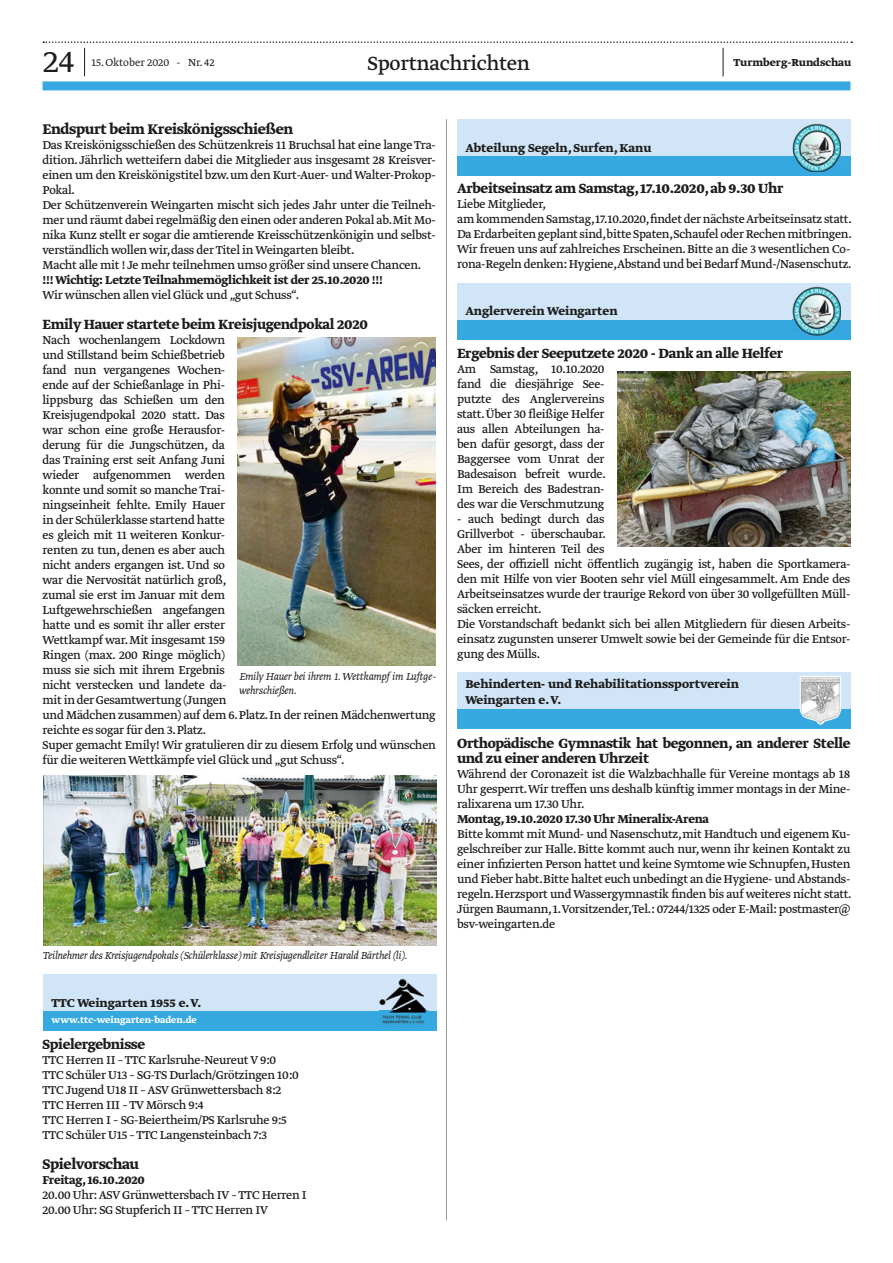
<style>
.page{position:relative;width:893px;height:1263px;background:#fff}
.page>*{position:absolute;margin:0;border:0;box-sizing:border-box;transform-origin:0 0}
.t1{font:300 36px "Greta Text Std";color:#1d1d1b}
.t2{font:22.5px "Greta Text Std";letter-spacing:-.015em;color:#1d1d1b}
.t3{font:700 16.5px "Greta Text Std";letter-spacing:-.02em;color:#1d1d1b}
.t4{font:700 15.75px/15px "Greta Text Std";letter-spacing:-.02em;color:#1d1d1b}
.t5{font:13.5px/15px "Greta Text Std";letter-spacing:-.02em;color:#1d1d1b}
.t6{font:700 13.5px/16.2px "Greta Text Std";color:#1d1d1b}
.t7{font:700 13.5px "Greta Text Std";letter-spacing:-.02em;color:#1d1d1b}
.t8{font:italic 300 12px/13.5px "Greta Text Std";letter-spacing:-.02em;color:#1d1d1b}
.t9{font:300 12px "Greta Text Std";color:#1d1d1b}
.t10{font:700 12px "Greta Text Std";color:#1d1d1b}
.t11{font:700 10.5px "Greta Text Std";color:#fff}
</style>
<div class="page">
<div style="left:43px;top:81px;width:807px;height:9px;background:#36a9e1"></div>
<svg style="left:43px;top:41px;width:809px;height:35px"></svg>
<hr style="left:446px;top:119px;width:1px;height:1101px;background:#9d9d9c">
<img style="left:238px;top:338px;width:198px;height:327px">
<img style="left:43px;top:775px;width:394px;height:170px">
<div style="left:43px;top:974px;width:394px;height:57px;background:#d1e5f8"></div>
<div style="left:43px;top:1011px;width:394px;height:20px;background:#36a9e1"></div>
<img style="left:380px;top:978px;width:47px;height:49px">
<div style="left:457px;top:119px;width:393px;height:57px;background:#d1e5f8"></div>
<div style="left:457px;top:156px;width:393px;height:20px;background:#36a9e1"></div>
<img style="left:792px;top:123px;width:49px;height:49px">
<div style="left:457px;top:283px;width:393px;height:57px;background:#d1e5f8"></div>
<div style="left:457px;top:320px;width:393px;height:20px;background:#36a9e1"></div>
<img style="left:792px;top:287px;width:49px;height:48px">
<img style="left:617px;top:371px;width:234px;height:175px">
<div style="left:457px;top:672px;width:393px;height:57px;background:#d1e5f8"></div>
<div style="left:457px;top:709px;width:393px;height:20px;background:#36a9e1"></div>
<svg style="left:800px;top:676px;width:41px;height:49px"></svg>
<h1 class="t1" style="left:43px;top:41px;width:33px">24</h1>
<p class="t9" style="left:91px;top:55px;width:125px">15. Oktober 2020 - Nr. 42</p>
<h2 class="t2" style="left:368px;top:50px;width:164px">Sportnachrichten</h2>
<p class="t10" style="left:733px;top:56px;width:119px">Turmberg-Rundschau</p>
<p class="t3" style="left:43px;top:119px;width:252px">Endspurt beim Kreiskönigsschießen</p>
<p class="t5" style="left:43px;top:138px;width:395px">Das Kreiskönigsschießen des Schützenkreis 11 Bruchsal hat eine lange Tra&shy;dition. Jährlich wetteifern dabei die Mitglieder aus insgesamt 28 Kreisver&shy;einen um den Kreiskönigstitel bzw. um den Kurt-Auer- und Walter-Prokop-Pokal.<br>Der Schützenverein Weingarten mischt sich jedes Jahr unter die Teilneh&shy;mer und räumt dabei regelmäßig den einen oder anderen Pokal ab.Mit Mo&shy;nika Kunz stellt er sogar die amtierende Kreisschützenkönigin und selbst&shy;verständlich wollen wir, dass der Titel in Weingarten bleibt.<br>Macht alle mit ! Je mehr teilnehmen umso größer sind unsere Chancen.</p>
<p class="t7" style="left:43px;top:272px;width:342px">!!! Wichtig: Letzte Teilnahmemöglichkeit ist der 25.10.2020 !!!</p>
<p class="t5" style="left:43px;top:288px;width:258px">Wir wünschen allen viel Glück und „gut Schuss“.</p>
<p class="t4" style="left:43px;top:317px;width:327px">Emily Hauer startete beim Kreisjugendpokal 2020</p>
<p class="t5" style="left:43px;top:333px;width:395px">Nach wochenlangem Lockdown<br>und Stillstand beim Schießbetrieb<br>fand nun vergangenes Wochen-<br>ende auf der Schießanlage in Phi-<br>lippsburg das Schießen um den<br>Kreisjugendpokal 2020 statt. Das<br>war schon eine große Herausfor-<br>derung für die Jungschützen, da<br>das Training erst seit Anfang Juni<br>wieder aufgenommen werden<br>konnte und somit so manche Trai-<br>ningseinheit fehlte. Emily Hauer<br>in der Schülerklasse startend hatte<br>es gleich mit 11 weiteren Konkur-<br>renten zu tun, denen es aber auch<br>nicht anders ergangen ist. Und so<br>war die Nervosität natürlich groß,<br>zumal sie erst im Januar mit dem<br>Luftgewehrschießen angefangen<br>hatte und es somit ihr aller erster<br>Wettkampf war. Mit insgesamt 159<br>Ringen (max. 200 Ringe möglich)<br>muss sie sich mit ihrem Ergebnis<br>nicht verstecken und landete da-<br>mit in der Gesamtwertung (Jungen<br>und Mädchen zusammen) auf dem 6. Platz. In der reinen Mädchenwertung reichte es sogar für den 3. Platz.<br>Super gemacht Emily! Wir gratulieren dir zu diesem Erfolg und wünschen für die weiteren Wettkämpfe viel Glück und „gut Schuss“.</p>
<p class="t8" style="left:239px;top:671px;width:198px">Emily Hauer bei ihrem 1. Wettkampf im Luftge&shy;wehrschießen.</p>
<p class="t8" style="left:43px;top:949px;width:366px">Teilnehmer des Kreisjugendpokals (Schülerklasse) mit Kreisjugendleiter Harald Bärthel (li).</p>
<p class="t6" style="left:52px;top:995px;width:152px">TTC Weingarten 1955 e. V.</p>
<p class="t11" style="left:52px;top:1014px;width:147px">www.ttc-weingarten-baden.de</p>
<p class="t4" style="left:43px;top:1037px;width:104px">Spielergebnisse</p>
<p class="t5" style="left:43px;top:1053px;width:258px">TTC Herren II – TTC Karlsruhe-Neureut V 9:0<br>TTC Schüler U13 – SG-TS Durlach/Grötzingen 10:0<br>TTC Jugend U18 II – ASV Grünwettersbach 8:2<br>TTC Herren III – TV Mörsch 9:4<br>TTC Herren I – SG-Beiertheim/PS Karlsruhe 9:5<br>TTC Schüler U15 – TTC Langensteinbach 7:3</p>
<p class="t3" style="left:43px;top:1154px;width:98px">Spielvorschau</p>
<p class="t7" style="left:43px;top:1172px;width:104px">Freitag, 16.10.2020</p>
<p class="t5" style="left:43px;top:1188px;width:266px">20.00 Uhr: ASV Grünwettersbach IV – TTC Herren I<br>20.00 Uhr: SG Stupferich II – TTC Herren IV</p>
<p class="t6" style="left:465px;top:140px;width:188px">Abteilung Segeln, Surfen, Kanu</p>
<p class="t4" style="left:457px;top:181px;width:328px">Arbeitseinsatz am Samstag, 17.10.2020, ab 9.30 Uhr</p>
<p class="t5" style="left:457px;top:197px;width:396px">Liebe Mitglieder,<br>am kommenden Samstag,17.10.2020,findet der nächste Arbeitseinsatz statt.<br>Da Erdarbeiten geplant sind,bitte Spaten,Schaufel oder Rechen mitbringen.<br>Wir freuen uns auf zahlreiches Erscheinen. Bitte an die 3 wesentlichen Co&shy;rona-Regeln denken: Hygiene,Abstand und bei Bedarf Mund-/Nasenschutz.</p>
<p class="t6" style="left:465px;top:304px;width:154px">Anglerverein Weingarten</p>
<p class="t4" style="left:457px;top:346px;width:328px">Ergebnis der Seeputzete 2020 - Dank an alle Helfer</p>
<p class="t5" style="left:457px;top:362px;width:150px;text-align:justify">Am Samstag, 10.10.2020 fand die diesjährige See&shy;putzte des Anglervereins statt. Über 30 fleißige Helfer aus allen Abteilungen ha&shy;ben dafür gesorgt, dass der Baggersee vom Unrat der Badesaison befreit wurde.<br>Im Bereich des Badestran&shy;des war die Verschmutzung</p>
<p class="t5" style="left:457px;top:512px;width:395px">- auch bedingt durch das<br>Grillverbot - überschaubar.<br>Aber im hinteren Teil des<br>Sees, der offiziell nicht öffentlich zugängig ist, haben die Sportkamera&shy;den mit Hilfe von vier Booten sehr viel Müll eingesammelt. Am Ende des Arbeitseinsatzes wurde der traurige Rekord von über 30 vollgefüllten Müll&shy;säcken erreicht.<br>Die Vorstandschaft bedankt sich bei allen Mitgliedern für diesen Arbeits&shy;einsatz zugunsten unserer Umwelt sowie bei der Gemeinde für die Entsor&shy;gung des Mülls.</p>
<p class="t6" style="left:465px;top:677px;width:275px">Behinderten- und Rehabilitationssportverein<br>Weingarten e. V.</p>
<p class="t4" style="left:457px;top:736px;width:395px">Orthopädische Gymnastik hat begonnen, an anderer Stelle und zu einer anderen Uhrzeit</p>
<p class="t5" style="left:457px;top:767px;width:395px;text-align:justify">Während der Coronazeit ist die Walzbachhalle für Vereine montags ab 18<br>Uhr gesperrt.Wir treffen uns deshalb künftig immer montags in der Mine&shy;ralixarena um 17.30 Uhr.</p>
<p class="t7" style="left:457px;top:811px;width:253px">Montag, 19.10.2020 17.30 Uhr Mineralix-Arena</p>
<p class="t5" style="left:457px;top:827px;width:396px;text-align:justify">Bitte kommt mit Mund- und Nasenschutz,mit Handtuch und eigenem Ku&shy;gelschreiber zur Halle. Bitte kommt auch nur, wenn ihr keinen Kontakt zu einer infizierten Person hattet und keine Symtome wie Schnupfen, Husten und Fieber habt.Bitte haltet euch unbedingt an die Hygiene- und Abstands&shy;regeln. Herzsport und Wassergymnastik finden bis auf weiteres nicht statt.<br>Jürgen Baumann, 1.Vorsitzender,Tel.: 07244/1325 oder E-Mail: postmaster@ bsv-weingarten.de</p>
</div>
